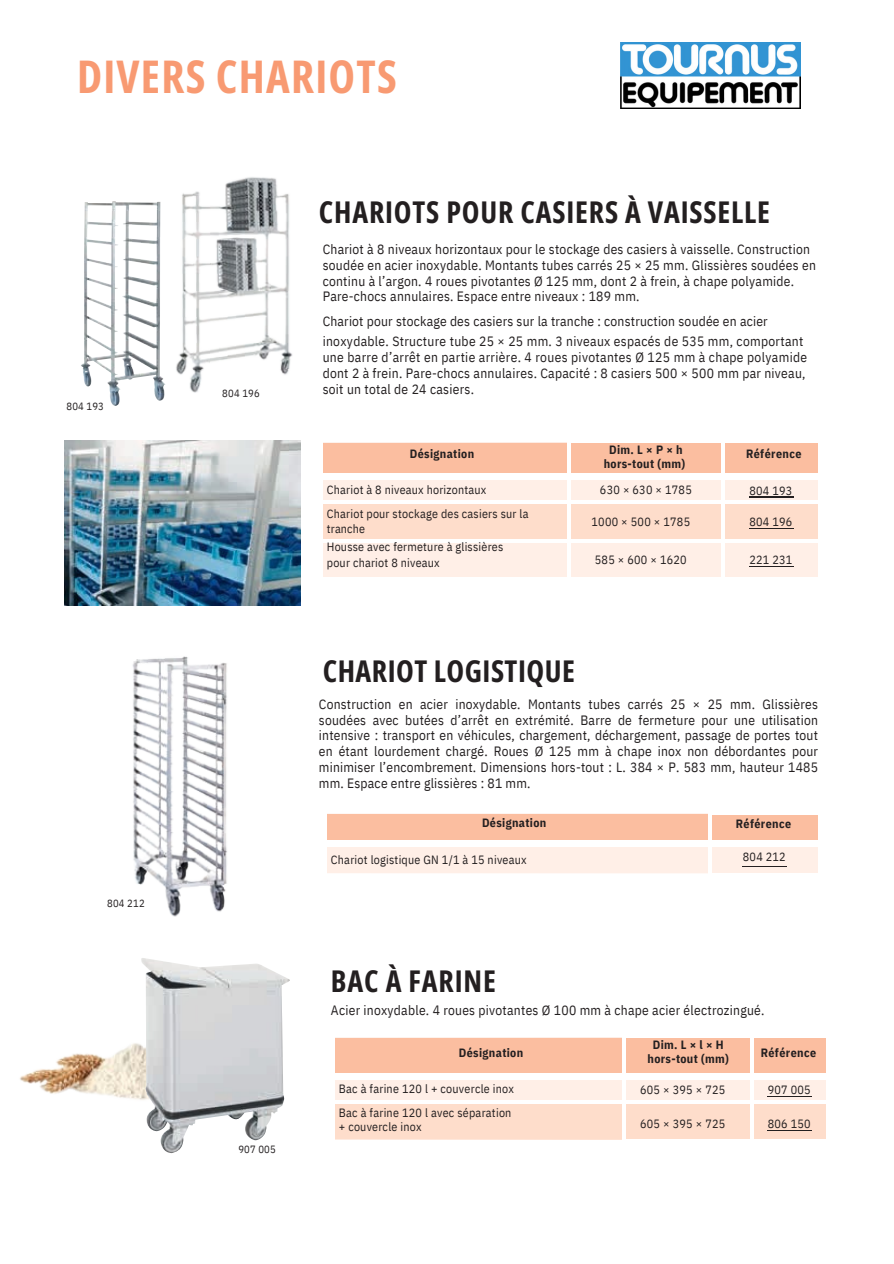
<style>
.page{position:relative;width:894px;height:1264px;background:#fff}
.page>*{position:absolute;margin:0;border:0;box-sizing:border-box;transform-origin:0 0}
.t1{font:700 45px "Open Sans Condensed";letter-spacing:.025em;color:#f89a72}
.t2{font:700 30px "Open Sans Condensed";letter-spacing:.025em;color:#231f20}
.t3{font:13.5px/15.8px "IBM Plex Sans Cond";letter-spacing:.02em;color:#231f20}
.t4{font:12px/23.7px "IBM Plex Sans Cond";letter-spacing:.02em;color:#231f20}
.t5{font:700 12px/14px "IBM Plex Sans Cond";letter-spacing:.03em;color:#231f20;text-align:center}
.t6{font:10.5px "IBM Plex Sans Cond";letter-spacing:.02em;color:#231f20}
</style>
<div class="page">
<img style="left:64px;top:441px;width:236px;height:164px">
<img style="left:81px;top:201px;width:76px;height:205px">
<img style="left:158px;top:177px;width:135px;height:218px">
<div style="left:323px;top:543px;width:495px;height:34px;background:#ffefe7"></div>
<svg style="left:323px;top:442px;width:495px;height:97px;background:#fcd7c4"></svg>
<hr style="left:567px;top:443px;width:3px;height:31px;background:#fff">
<hr style="left:720px;top:443px;width:3px;height:31px;background:#fff">
<hr style="left:567px;top:480px;width:3px;height:21px;background:#fff">
<hr style="left:720px;top:480px;width:3px;height:21px;background:#fff">
<hr style="left:322px;top:501px;width:247px;height:3px;background:#fff">
<hr style="left:569px;top:501px;width:153px;height:3px;background:#fff">
<hr style="left:567px;top:504px;width:3px;height:35px;background:#fff">
<hr style="left:722px;top:501px;width:99px;height:3px;background:#fff">
<hr style="left:720px;top:504px;width:3px;height:35px;background:#fff">
<hr style="left:567px;top:542px;width:3px;height:35px;background:#fff">
<hr style="left:720px;top:542px;width:3px;height:35px;background:#fff">
<div style="left:322px;top:474px;width:247px;height:6px;background:#fff"></div>
<div style="left:569px;top:474px;width:153px;height:6px;background:#fff"></div>
<div style="left:722px;top:474px;width:96px;height:6px;background:#fff"></div>
<hr style="left:749px;top:497px;width:44px;height:1px;background:#231f20">
<hr style="left:749px;top:528px;width:44px;height:1px;background:#231f20">
<hr style="left:749px;top:566px;width:44px;height:1px;background:#231f20">
<svg style="left:327px;top:813px;width:491px;height:60px;background:#fdd7c5"></svg>
<hr style="left:709px;top:813px;width:112px;height:1px;background:#fff">
<hr style="left:708px;top:814px;width:3px;height:26px;background:#fff">
<hr style="left:708px;top:846px;width:3px;height:27px;background:#fff">
<div style="left:326px;top:840px;width:383px;height:6px;background:#fff"></div>
<div style="left:709px;top:840px;width:109px;height:6px;background:#fff"></div>
<hr style="left:742px;top:866px;width:44px;height:1px;background:#231f20">
<img style="left:132px;top:656px;width:95px;height:261px">
<img style="left:620px;top:43px;width:180px;height:66px">
<img style="left:20px;top:1043px;width:121px;height:57px">
<img style="left:141px;top:958px;width:149px;height:195px">
<svg style="left:335px;top:1037px;width:491px;height:102px;background:#fdd6c2"></svg>
<hr style="left:622px;top:1037px;width:3px;height:36px;background:#fff">
<hr style="left:749px;top:1037px;width:3px;height:36px;background:#fff">
<hr style="left:622px;top:1079px;width:3px;height:21px;background:#fff">
<hr style="left:749px;top:1079px;width:3px;height:21px;background:#fff">
<hr style="left:334px;top:1100px;width:289px;height:3px;background:#fff">
<hr style="left:623px;top:1100px;width:128px;height:3px;background:#fff">
<hr style="left:622px;top:1103px;width:3px;height:36px;background:#fff">
<hr style="left:751px;top:1100px;width:78px;height:3px;background:#fff">
<hr style="left:749px;top:1103px;width:3px;height:36px;background:#fff">
<div style="left:334px;top:1073px;width:289px;height:6px;background:#fff"></div>
<div style="left:623px;top:1073px;width:128px;height:6px;background:#fff"></div>
<div style="left:751px;top:1073px;width:75px;height:6px;background:#fff"></div>
<hr style="left:767px;top:1096px;width:44px;height:1px;background:#231f20">
<hr style="left:767px;top:1130px;width:44px;height:1px;background:#231f20">
<h5 class="t1" style="left:77px;top:45px;width:321px">DIVERS CHARIOTS</h5>
<p class="t6" style="left:66px;top:399px;width:39px">804 193</p>
<h4 class="t6" style="left:107px;top:895px;width:39px">804 212</h4>
<p class="t6" style="left:222px;top:386px;width:39px">804 196</p>
<p class="t6" style="left:238px;top:1141px;width:39px">907 005</p>
<p class="t2" style="left:319px;top:191px;width:452px">CHARIOTS POUR CASIERS À VAISSELLE</p>
<p class="t3" style="left:322px;top:241px;width:494px">Chariot à 8 niveaux horizontaux pour le stockage des casiers à vaisselle. Construction soudée en acier inoxydable. Montants tubes carrés 25 × 25 mm. Glissières soudées en continu à l’argon. 4 roues pivotantes Ø 125 mm, dont 2 à frein, à chape polyamide.<br>Pare-chocs annulaires. Espace entre niveaux : 189 mm.</p>
<p class="t3" style="left:322px;top:311px;width:482px;line-height:20.2px">Chariot pour stockage des casiers sur la tranche : construction soudée en acier inoxydable. Structure tube 25 × 25 mm. 3 niveaux espacés de 535 mm, comportant</p>
<p class="t3" style="left:322px;top:349px;width:486px">une barre d’arrêt en partie arrière. 4 roues pivotantes Ø 125 mm à chape polyamide dont 2 à frein. Pare-chocs annulaires. Capacité : 8 casiers 500 × 500 mm par niveau,</p>
<p class="t3" style="left:322px;top:381px;width:153px">soit un total de 24 casiers.</p>
<p class="t5" style="left:410px;top:447px;width:66px">Désignation</p>
<h2 class="t5" style="left:603px;top:443px;width:83px">Dim.L×P×h hors-tout (mm)</h2>
<p class="t4" style="left:599px;top:477px;width:93px">630 × 630 × 1785</p>
<h4 class="t4" style="left:327px;top:478px;width:203px">Chariot à 8 niveaux horizontaux<br>Chariot pour stockage des casiers sur la</h4>
<h4 class="t4" style="left:327px;top:519px;width:178px;line-height:18px">tranche<br>Housse avec fermeture à glissières</h4>
<h4 class="t4" style="left:327px;top:551px;width:114px">pour chariot 8 niveaux</h4>
<h5 class="t4" style="left:594px;top:547px;width:93px">585 × 600 × 1620</h5>
<h4 class="t4" style="left:591px;top:509px;width:100px">1000 × 500 × 1785</h4>
<h5 class="t2" style="left:322px;top:650px;width:254px">CHARIOT LOGISTIQUE</h5>
<h3 class="t5" style="left:745px;top:447px;width:57px">Référence</h3>
<h5 class="t4" style="left:749px;top:478px;width:44px">804 193</h5>
<h5 class="t4" style="left:749px;top:509px;width:44px">804 196</h5>
<h5 class="t4" style="left:749px;top:547px;width:44px">221 231</h5>
<h5 class="t3" style="left:319px;top:696px;width:500px;text-align:justify">Construction en acier inoxydable. Montants tubes carrés 25 × 25 mm. Glissières soudées avec butées d’arrêt en extrémité. Barre de fermeture pour une utilisation intensive : transport en véhicules, chargement, déchargement, passage de portes tout en étant lourdement chargé. Roues Ø 125 mm à chape inox non débordantes pour minimiser l’encombrement. Dimensions hors-tout : L. 384 × P. 583 mm, hauteur 1485 mm. Espace entre glissières : 81 mm.</h5>
<h5 class="t5" style="left:482px;top:815px;width:66px">Désignation</h5>
<h2 class="t5" style="left:735px;top:816px;width:57px">Référence</h2>
<h3 class="t4" style="left:331px;top:847px;width:197px">Chariot logistique GN 1/1 à 15 niveaux</h3>
<h4 class="t4" style="left:742px;top:844px;width:44px">804 212</h4>
<h2 class="t2" style="left:331px;top:959px;width:166px">BAC À FARINE</h2>
<p class="t3" style="left:331px;top:1001px;width:435px">Acier inoxydable. 4 roues pivotantes Ø 100 mm à chape acier électrozingué.</p>
<h5 class="t5" style="left:458px;top:1045px;width:66px">Désignation</h5>
<h5 class="t5" style="left:647px;top:1037px;width:83px">Dim.L×l×H hors-tout (mm)</h5>
<h5 class="t5" style="left:760px;top:1045px;width:57px">Référence</h5>
<h4 class="t4" style="left:339px;top:1076px;width:177px">Bac à farine 120 l + couvercle inox<br>Bac à farine 120 l avec séparation</h4>
<h4 class="t4" style="left:339px;top:1115px;width:84px">+ couvercle inox</h4>
<h5 class="t4" style="left:640px;top:1077px;width:87px">605 × 395 × 725</h5>
<h4 class="t4" style="left:640px;top:1111px;width:87px">605 × 395 × 725</h4>
<h4 class="t4" style="left:767px;top:1077px;width:44px">907 005</h4>
<h5 class="t4" style="left:767px;top:1111px;width:44px">806 150</h5>
</div>
